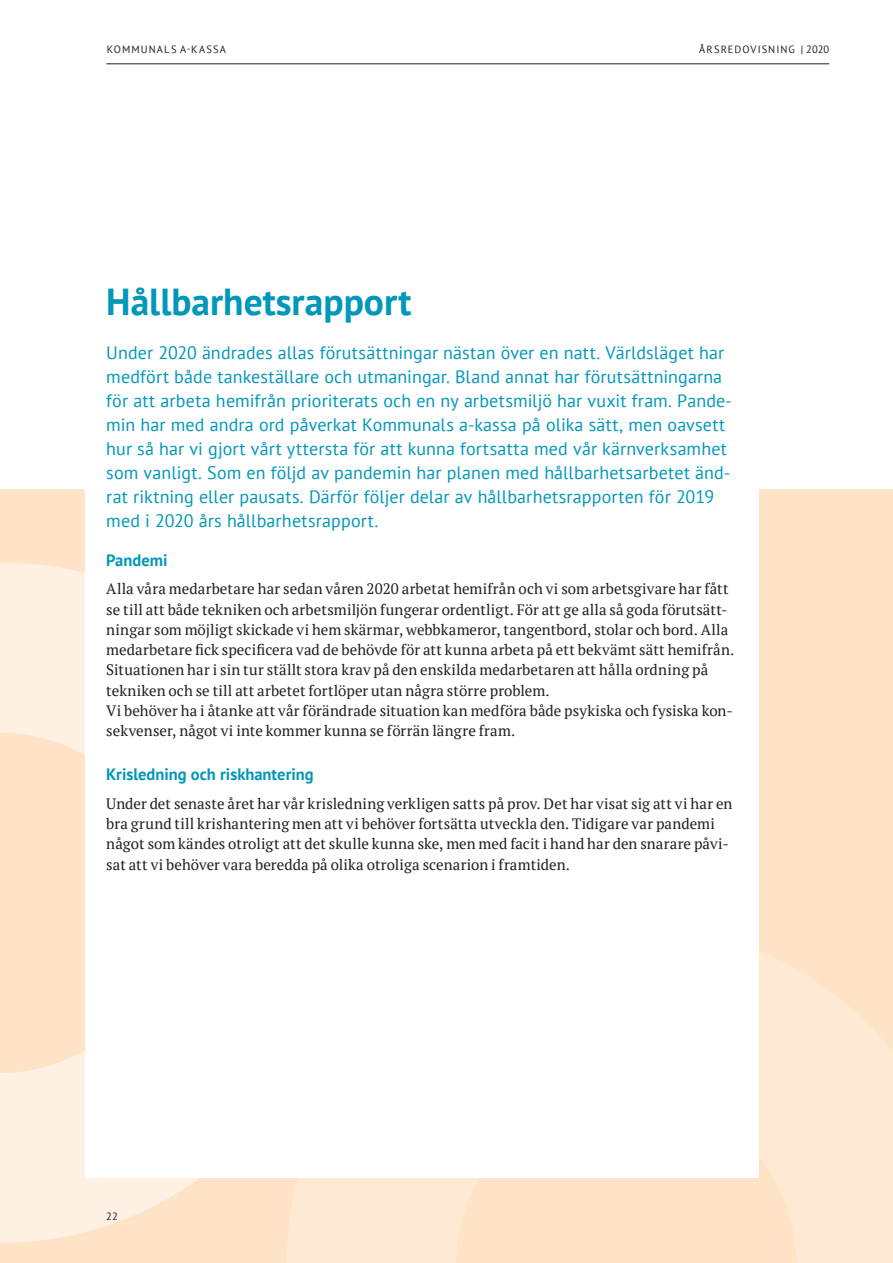
<style>
.page{position:relative;width:893px;height:1263px;background:#fff}
.page>*{position:absolute;margin:0;border:0;box-sizing:border-box;transform-origin:0 0}
.Rubrik_-_störst{font:700 37.5px "PT Sans";color:#0097ba}
.ingress{font:18px/24px "PT Sans";letter-spacing:.005em;color:#0097ba}
.Rubrik_-_mellan{font:700 16.5px "PT Sans";color:#0097ba}
.Brödtext{font:15px/20.2px "PT Serif";letter-spacing:.01em;color:#231f20}
.t1{font:10.5px "PT Sans";letter-spacing:.1em;color:#231f20}
</style>
<div class="page">
<div style="left:0;top:489px;width:893px;height:774px;background:#fee3c7"></div>
<svg style="left:0;top:562px;width:287px;height:681px"></svg>
<svg style="left:287px;top:924px;width:606px;height:339px;fill:#fee9d4"></svg>
<hr style="left:106px;top:64px;width:723px;height:1px;background:#231f20">
<div style="left:85px;top:319px;width:673px;height:858px;background:#fff"></div>
<p class="t1" style="left:107px;top:43px;width:121px">KOMMUNALS A-KASSA</p>
<p class="t1" style="left:699px;top:43px;width:131px">ÅRSREDOVISNING | 2020</p>
<p class="Rubrik_-_störst" style="left:106px;top:277px;width:307px">Hållbarhetsrapport</p>
<p class="ingress" style="left:106px;top:340px;width:627px">Under 2020 ändrades allas förutsättningar nästan över en natt. Världsläget har medfört både tankeställare och utmaningar. Bland annat har förutsättningarna för att arbeta hemifrån prioriterats och en ny arbetsmiljö har vuxit fram. Pande&shy;min har med andra ord påverkat Kommunals a-kassa på olika sätt, men oavsett hur så har vi gjort vårt yttersta för att kunna fortsatta med vår kärnverksamhet som vanligt. Som en följd av pandemin har planen med hållbarhetsarbetet änd&shy;rat riktning eller pausats. Därför följer delar av hållbarhetsrapporten för 2019 med i 2020 års hållbarhetsrapport.</p>
<p class="Rubrik_-_mellan" style="left:106px;top:549px;width:63px">Pandemi</p>
<p class="Brödtext" style="left:106px;top:579px;width:630px">Alla våra medarbetare har sedan våren 2020 arbetat hemifrån och vi som arbetsgivare har fått se till att både tekniken och arbetsmiljön fungerar ordentligt. För att ge alla så goda förutsätt&shy;ningar som möjligt skickade vi hem skärmar, webbkameror, tangentbord, stolar och bord. Alla medarbetare fick specificera vad de behövde för att kunna arbeta på ett bekvämt sätt hemifrån.<br>Situationen har i sin tur ställt stora krav på den enskilda medarbetaren att hålla ordning på tekniken och se till att arbetet fortlöper utan några större problem.</p>
<p class="Brödtext" style="left:106px;top:700px;width:628px">Vi behöver ha i åtanke att vår förändrade situation kan medföra både psykiska och fysiska kon&shy;sekvenser, något vi inte kommer kunna se förrän längre fram.</p>
<p class="Rubrik_-_mellan" style="left:106px;top:763px;width:209px">Krisledning och riskhantering</p>
<p class="Brödtext" style="left:106px;top:793px;width:628px">Under det senaste året har vår krisledning verkligen satts på prov. Det har visat sig att vi har en bra grund till krishantering men att vi behöver fortsätta utveckla den. Tidigare var pandemi något som kändes otroligt att det skulle kunna ske, men med facit i hand har den snarare påvi&shy;sat att vi behöver vara beredda på olika otroliga scenarion i framtiden.</p>
<p class="t1" style="left:106px;top:1210px;width:13px">22</p>
</div>
